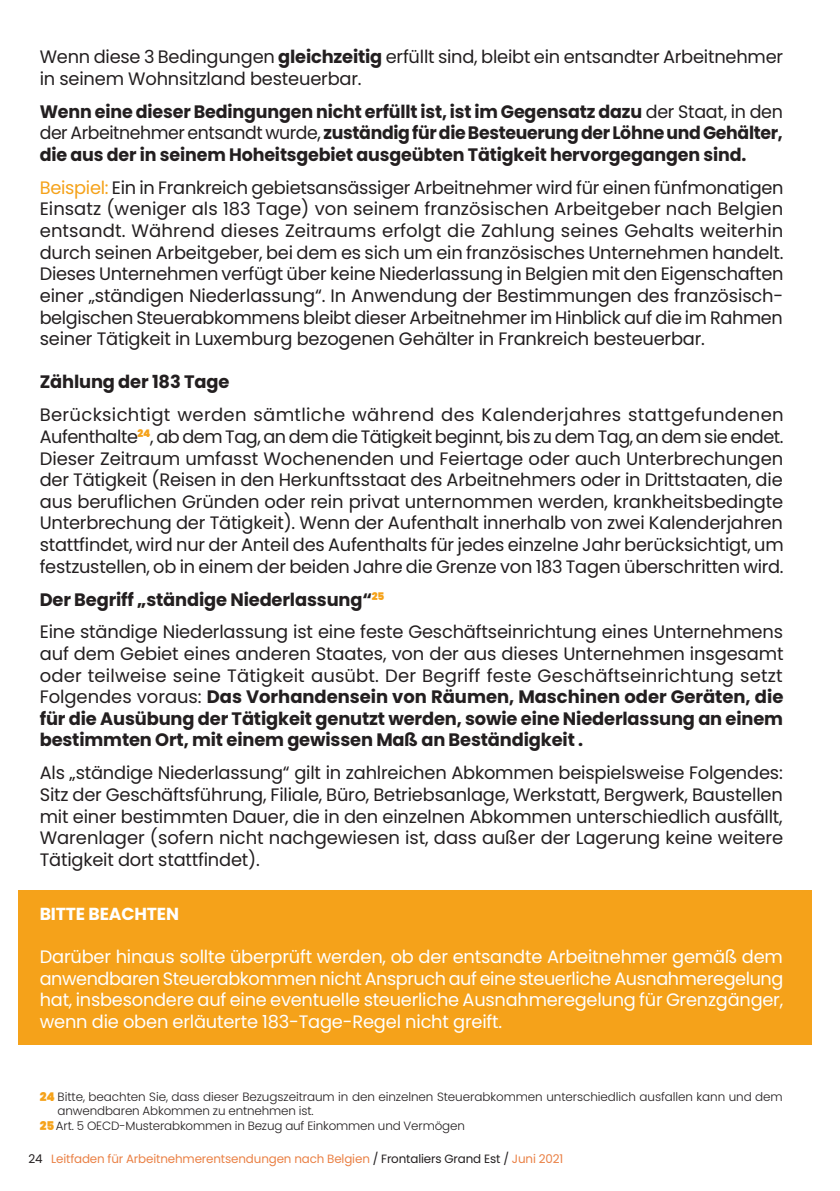
<style>
.page{position:relative;width:840px;height:1191px;background:#fff}
.page>*{position:absolute;margin:0;border:0;box-sizing:border-box;transform-origin:0 0}
.t1{font:18px/21.6px "Poppins";letter-spacing:-.01em;color:#231f20;text-align:justify}
.t2{font:700 18px/21.6px "Poppins";letter-spacing:-.01em;color:#231f20;text-align:justify}
.t3{font:18px/21.6px "Poppins";letter-spacing:-.01em;color:#fff;text-align:justify}
.t4{font:700 17.4px "Poppins";letter-spacing:-.01em;color:#fff}
.t5{font:300 12px "Poppins";letter-spacing:-.005em;color:#231f20}
.t6{font:12px "Poppins";letter-spacing:-.01em;color:#ea8146}
.s1{font-weight:700}
.s2{font-weight:400}
.s3{color:#f5a21a}
.s4{font-weight:900;color:#f5a21a}
.s5{color:#231f20}
</style>
<div class="page">
<div style="left:18px;top:890px;width:793px;height:154px;background:#f5a21a"></div>
<p class="t1" style="left:40px;top:46px;width:744px">Wenn diese 3 Bedingungen <span class="s1">gleichzeitig</span> erfüllt sind, bleibt ein entsandter Arbeitnehmer in seinem Wohnsitzland besteuerbar.</p>
<p class="t2" style="left:40px;top:101px;width:744px">Wenn eine dieser Bedingungen nicht erfüllt ist, ist im Gegensatz dazu <span class="s2">der Staat, in den der Arbeitnehmer entsandt wurde,</span> zuständig für die Besteuerung der Löhne und Gehälter, die aus der in seinem Hoheitsgebiet ausgeübten Tätigkeit hervorgegangen sind.</p>
<p class="t1" style="left:40px;top:177px;width:745px"><span class="s3">Beispiel:</span> Ein in Frankreich gebietsansässiger Arbeitnehmer wird für einen fünfmonatigen Einsatz (weniger als 183 Tage) von seinem französischen Arbeitgeber nach Belgien entsandt. Während dieses Zeitraums erfolgt die Zahlung seines Gehalts weiterhin durch seinen Arbeitgeber, bei dem es sich um ein französisches Unternehmen handelt.<br>Dieses Unternehmen verfügt über keine Niederlassung in Belgien mit den Eigenschaften einer „ständigen Niederlassung“. In Anwendung der Bestimmungen des französisch&shy;belgischen Steuerabkommens bleibt dieser Arbeitnehmer im Hinblick auf die im Rahmen seiner Tätigkeit in Luxemburg bezogenen Gehälter in Frankreich besteuerbar.</p>
<p class="t2" style="left:40px;top:371px;width:191px">Zählung der 183 Tage</p>
<p class="t1" style="left:40px;top:404px;width:745px">Berücksichtigt werden sämtliche während des Kalenderjahres stattgefundenen Aufenthalte<sup>24</sup>, ab dem Tag, an dem die Tätigkeit beginnt, bis zu dem Tag, an dem sie endet.<br>Dieser Zeitraum umfasst Wochenenden und Feiertage oder auch Unterbrechungen der Tätigkeit (Reisen in den Herkunftsstaat des Arbeitnehmers oder in Drittstaaten, die aus beruflichen Gründen oder rein privat unternommen werden, krankheitsbedingte Unterbrechung der Tätigkeit). Wenn der Aufenthalt innerhalb von zwei Kalenderjahren stattfindet, wird nur der Anteil des Aufenthalts für jedes einzelne Jahr berücksichtigt, um festzustellen, ob in einem der beiden Jahre die Grenze von 183 Tagen überschritten wird.</p>
<p class="t1" style="left:40px;top:583px;width:744px;line-height:33px"><span class="s1">Der Begriff „ständige Niederlassung“</span><sup>25<br></sup>Eine ständige Niederlassung ist eine feste Geschäftseinrichtung eines Unternehmens</p>
<p class="t2" style="left:40px;top:643px;width:745px"><span class="s2">auf dem Gebiet eines anderen Staates, von der aus dieses Unternehmen insgesamt oder teilweise seine Tätigkeit ausübt. Der Begriff feste Geschäftseinrichtung setzt Folgendes voraus:</span> Das Vorhandensein von Räumen, Maschinen oder Geräten, die für die Ausübung der Tätigkeit genutzt werden, sowie eine Niederlassung an einem bestimmten Ort, mit einem gewissen Maß an Beständigkeit .</p>
<p class="t1" style="left:40px;top:762px;width:744px">Als „ständige Niederlassung“ gilt in zahlreichen Abkommen beispielsweise Folgendes:<br>Sitz der Geschäftsführung, Filiale, Büro, Betriebsanlage, Werkstatt, Bergwerk, Baustellen mit einer bestimmten Dauer, die in den einzelnen Abkommen unterschiedlich ausfällt, Warenlager (sofern nicht nachgewiesen ist, dass außer der Lagerung keine weitere Tätigkeit dort stattfindet).</p>
<p class="t4" style="left:40px;top:903px;width:141px">BITTE BEACHTEN</p>
<p class="t3" style="left:40px;top:946px;width:744px">Darüber hinaus sollte überprüft werden, ob der entsandte Arbeitnehmer gemäß dem anwendbaren Steuerabkommen nicht Anspruch auf eine steuerliche Ausnahmeregelung hat, insbesondere auf eine eventuelle steuerliche Ausnahmeregelung für Grenzgänger, wenn die oben erläuterte 183-Tage-Regel nicht greift.</p>
<p class="t5" style="left:40px;top:1089px;width:744px"><span class="s4">24</span> Bitte, beachten Sie, dass dieser Bezugszeitraum in den einzelnen Steuerabkommen unterschiedlich ausfallen kann und dem</p>
<p class="t5" style="left:58px;top:1104px;width:257px">anwendbaren Abkommen zu entnehmen ist.</p>
<p class="t5" style="left:40px;top:1118px;width:426px"><span class="s4">25</span> Art. 5 OECD-Musterabkommen in Bezug auf Einkommen und Vermögen</p>
<p class="t6" style="left:28px;top:1151px;width:536px"><span class="s5">24</span> Leitfaden für Arbeitnehmerentsendungen nach Belgien <span class="s5">/ Frontaliers Grand Est /</span> Juni 2021</p>
</div>
